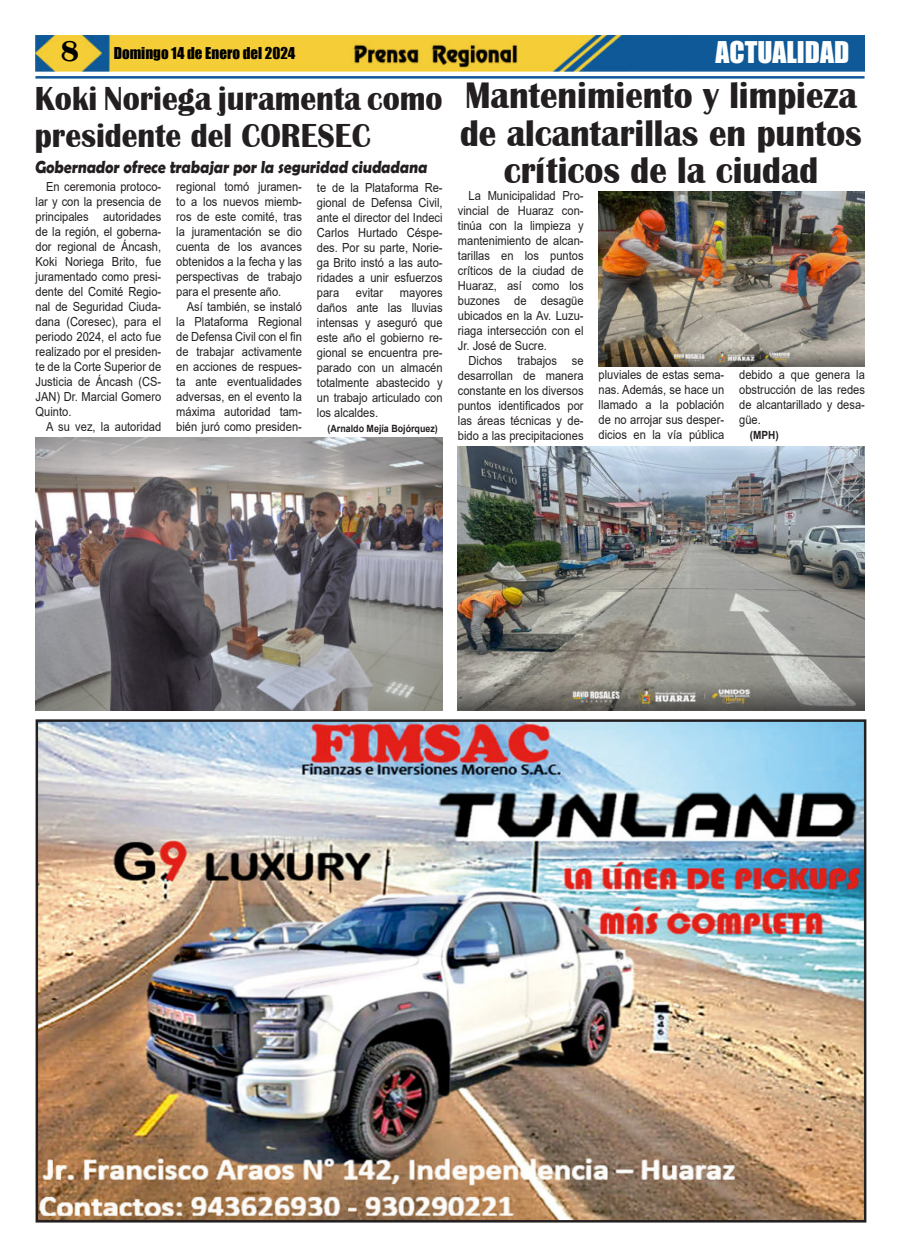
<style>
.page{position:relative;width:900px;height:1258px;background:#fff}
.page>*{position:absolute;margin:0;border:0;box-sizing:border-box;transform-origin:0 0}
.t1{font:700 38px/37.5px "Britannic";color:#231f20;text-align:center;scale:.92 1}
.t2{font:700 34.25px/37.5px "Britannic";color:#231f20;scale:.92 1}
.t3{font:27.5px "Impact";color:#fff}
.t4{font:700 17.5px "Berlin Sans FB Demi";color:#231f20;scale:.9 1}
.t5{font:15px "Impact";color:#000}
.t6{font:12.5px/15px "Arial";color:#231f20;text-align:justify;scale:.89 1}
.t7{font:700 11.25px "Arial";color:#231f20;scale:.89 1}
.t8{font:700 10px "Arial";color:#231f20;scale:.89 1}
.s1{font-family:"Britannic";font-weight:700;font-size:30px}
</style>
<div class="page">
<img style="left:35px;top:35px;width:830px;height:36px">
<hr style="left:35px;top:76px;width:830px;height:3px;background:#0f5998">
<img style="left:351px;top:41px;width:169px;height:27px">
<img style="left:40px;top:723px;width:822px;height:495px">
<div style="left:36px;top:719px;width:830px;height:503px;border:3px solid #231f20"></div>
<img style="left:36px;top:438px;width:407px;height:272px">
<img style="left:458px;top:446px;width:407px;height:264px">
<img style="left:599px;top:191px;width:266px;height:176px">
<p class="t5" style="left:61px;top:47px;width:236px"><span class="s1">8</span> Domingo 14 de Enero del 2024</p>
<h3 class="t3" style="left:716px;top:37px;width:135px">ACTUALIDAD</h3>
<h2 class="t2" style="left:35px;top:82px;width:445px">Koki Noriega juramenta como presidente del CORESEC</h2>
<p class="t6" style="left:36px;top:180px;width:143px;text-indent:11px">En ceremonia protoco&shy;lar y con la presencia de principales autoridades de la región, el goberna&shy;dor regional de Áncash, Koki Noriega Brito, fue juramentado como presi&shy;dente del Comité Regio&shy;nal de Seguridad Ciuda&shy;dana (Coresec), para el periodo 2024, el acto fue realizado por el presiden&shy;te de la Corte Superior de Justicia de Áncash (CS-JAN) Dr. Marcial Gomero Quinto.</p>
<p class="t6" style="left:46px;top:420px;width:131px">A su vez, la autoridad</p>
<h1 class="t1" style="left:460px;top:80px;width:438px">Mantenimiento y limpieza de alcantarillas en puntos críticos de la ciudad</h1>
<p class="t6" style="left:458px;top:190px;width:143px;text-indent:11px">La Municipalidad Pro&shy;vincial de Huaraz con&shy;tinúa con la limpieza y mantenimiento de alcan&shy;tarillas en los puntos críticos de la ciudad de Huaraz, así como los buzones de desagüe ubicados en la Av. Luzu&shy;riaga intersección con el Jr. José de Sucre.</p>
<p class="t6" style="left:458px;top:355px;width:143px;text-indent:11px">Dichos trabajos se desarrollan de manera constante en los diversos puntos identificados por las áreas técnicas y de&shy;bido a las precipitaciones</p>
<h3 class="t4" style="left:35px;top:159px;width:439px">Gobernador ofrece trabajar por la seguridad ciudadana</h3>
<p class="t6" style="left:176px;top:180px;width:143px">regional tomó juramen&shy;to a los nuevos miemb&shy;ros de este comité, tras la juramentación se dio cuenta de los avances obtenidos a la fecha y las perspectivas de trabajo para el presente año.</p>
<p class="t6" style="left:176px;top:300px;width:143px;text-indent:11px">Así también, se instaló la Plataforma Regional de Defensa Civil con el fin de trabajar activamente en acciones de respues&shy;ta ante eventualidades adversas, en el evento la máxima autoridad tam&shy;bién juró como presiden-</p>
<p class="t6" style="left:317px;top:181px;width:143px">te de la Plataforma Re&shy;gional de Defensa Civil, ante el director del Indeci Carlos Hurtado Céspe&shy;des. Por su parte, Norie&shy;ga Brito instó a las auto&shy;ridades a unir esfuerzos para</p>
<p class="t6" style="left:356px;top:286px;width:32px">evitar</p>
<p class="t6" style="left:317px;top:286px;width:143px;text-indent:83px">mayores daños ante las lluvias intensas y aseguró que este año el gobierno re&shy;gional se encuentra pre&shy;parado con un almacén totalmente abastecido y un trabajo articulado con los alcaldes.</p>
<p class="t8" style="left:328px;top:425px;width:125px">(Arnaldo Mejía Bojórquez)</p>
<p class="t6" style="left:599px;top:369px;width:143px">pluviales de estas sema&shy;nas. Además, se hace un llamado a la población de no arrojar sus desper&shy;dicios en la vía pública</p>
<p class="t6" style="left:739px;top:369px;width:143px">debido a que genera la obstrucción de las redes de alcantarillado y desa&shy;güe.</p>
<p class="t7" style="left:750px;top:431px;width:34px">(MPH)</p>
</div>
